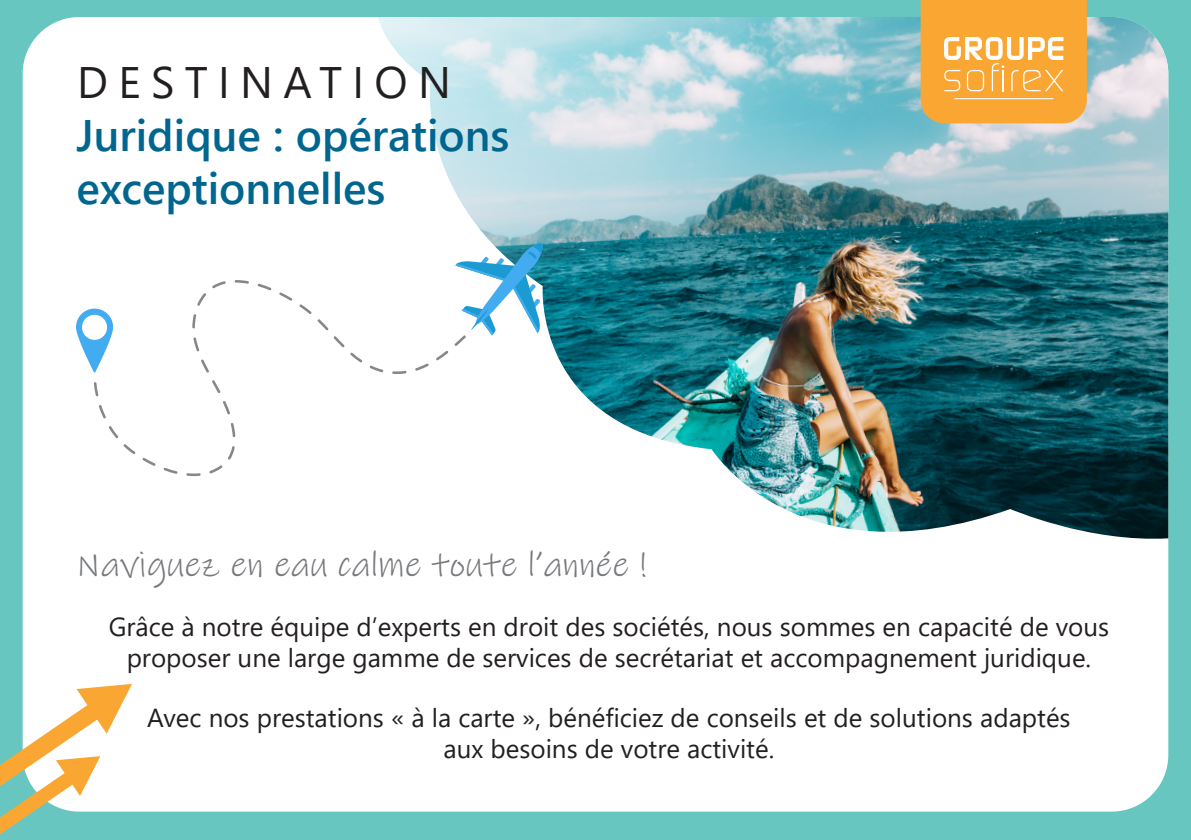
<style>
.page{position:relative;width:1191px;height:840px;background:#fff}
.page>*{position:absolute;margin:0;border:0;box-sizing:border-box;transform-origin:0 0}
.t1{font:600 44px "Segoe UI";color:#01668f}
.t2{font:44px "Segoe UI";letter-spacing:.235em;color:#231f20}
.t3{font:36px "Ink Free";color:#76787b}
.t4{font:26px/31.2px "Segoe UI";color:#231f20;text-align:center}
</style>
<div class="page">
<div style="left:0;top:0;width:1191px;height:839px;background:#67c7c0"></div>
<div style="left:23px;top:17px;width:1145px;height:794px;background:#fff;border-radius:57px"></div>
<img style="left:377px;top:17px;width:791px;height:522px">
<svg style="left:0;top:683px;width:132px;height:150px"></svg>
<svg style="left:920px;top:0;width:167px;height:123px"></svg>
<hr style="left:954px;top:98px;width:99px;height:1px;background:#fff">
<svg style="left:76px;top:308px;width:18px;height:64px"></svg>
<svg style="left:94px;top:280px;width:372px;height:196px"></svg>
<svg style="left:455px;top:240px;width:90px;height:95px"></svg>
<p class="t2" style="left:77px;top:41px;width:375px">DESTINATION</p>
<p class="t1" style="left:76px;top:94px;width:434px">Juridique : opérations</p>
<p class="t1" style="left:76px;top:147px;width:311px">exceptionnelles</p>
<p class="t3" style="left:76px;top:539px;width:572px">Naviguez en eau calme toute l’année !</p>
<p class="t4" style="left:109px;top:608px;width:1002px">Grâce à notre équipe d’experts en droit des sociétés, nous sommes en capacité de vous proposer une large gamme de services de secrétariat et accompagnement juridique.</p>
<p class="t4" style="left:147px;top:699px;width:925px">Avec nos prestations « à la carte », bénéficiez de conseils et de solutions adaptés aux besoins de votre activité.</p>
</div>
